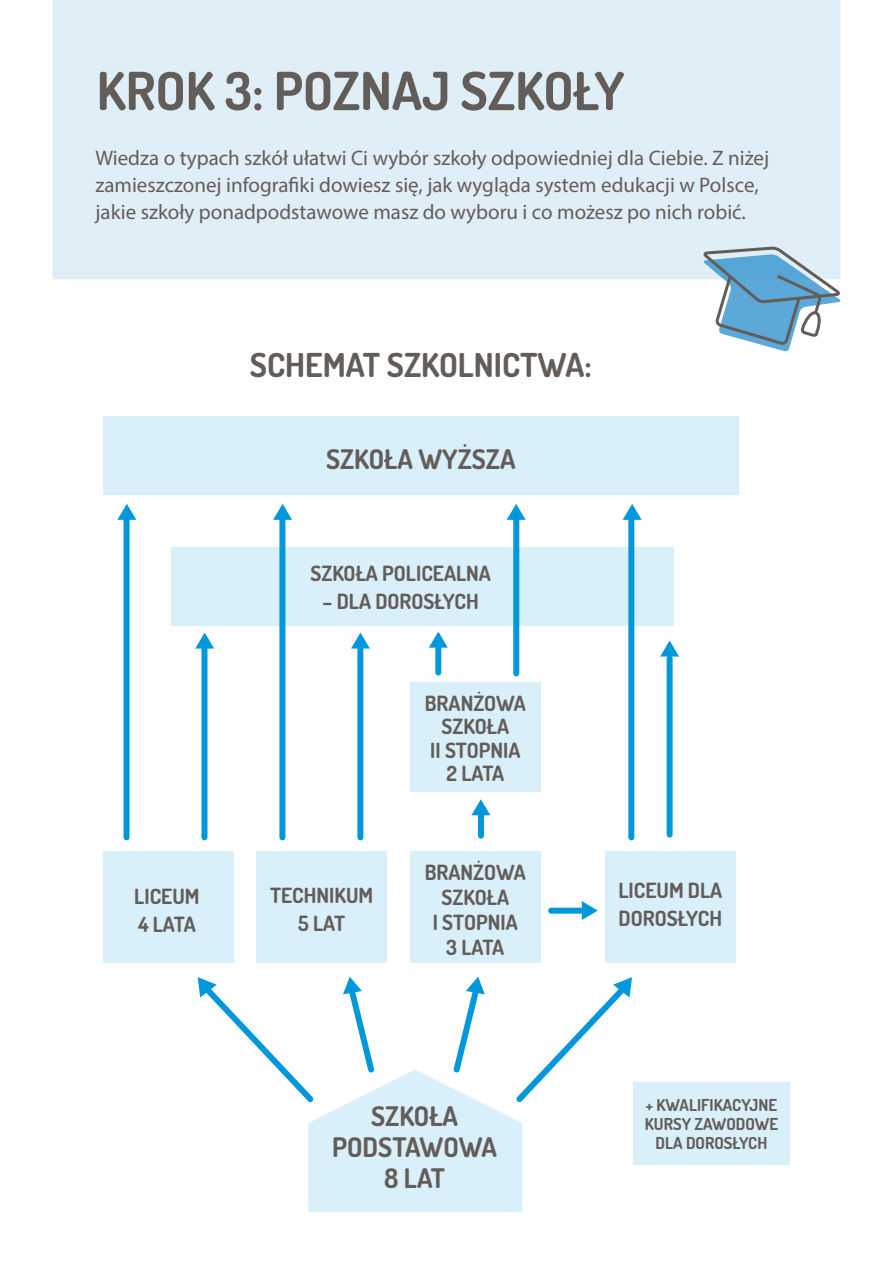
<style>
.page{position:relative;width:893px;height:1263px;background:#fff}
.page>*{position:absolute;margin:0;border:0;box-sizing:border-box;transform-origin:0 0}
.t1{font:700 52.5px "Dosis";color:#635d59}
.t2{font:700 33px "Dosis";color:#635d59}
.t3{font:700 27px "Dosis";color:#635d59}
.t4{font:21px/27px "Myriad Pro";color:#635d59}
.t5{font:700 21px "Dosis";color:#635d59}
.t6{font:700 16.5px "Dosis";color:#635d59}
</style>
<div class="page">
<div style="left:410px;top:851px;width:130px;height:112px;background:#d9eff9"></div>
<div style="left:103px;top:851px;width:130px;height:112px;background:#d9eff9"></div>
<div style="left:171px;top:547px;width:502px;height:79px;background:#d9eff9"></div>
<div style="left:103px;top:416px;width:636px;height:79px;background:#d9eff9"></div>
<div style="left:410px;top:682px;width:130px;height:109px;background:#d9eff9"></div>
<div style="left:605px;top:851px;width:131px;height:112px;background:#d9eff9"></div>
<div style="left:256px;top:851px;width:131px;height:112px;background:#d9eff9"></div>
<div style="left:633px;top:1082px;width:157px;height:82px;background:#d9eff9"></div>
<div style="left:357px;top:648px;width:6px;height:189px;background:#0097db"></div>
<svg style="left:351px;top:632px;width:19px;height:16px"></svg>
<div style="left:201px;top:648px;width:6px;height:189px;background:#0097db"></div>
<svg style="left:195px;top:632px;width:19px;height:16px"></svg>
<div style="left:279px;top:519px;width:6px;height:318px;background:#0097db"></div>
<svg style="left:273px;top:504px;width:19px;height:16px"></svg>
<div style="left:124px;top:519px;width:6px;height:318px;background:#0097db"></div>
<svg style="left:117px;top:504px;width:19px;height:16px"></svg>
<div style="left:667px;top:658px;width:6px;height:177px;background:#0097db"></div>
<svg style="left:660px;top:640px;width:19px;height:16px"></svg>
<div style="left:628px;top:519px;width:6px;height:318px;background:#0097db"></div>
<svg style="left:623px;top:504px;width:19px;height:16px"></svg>
<div style="left:513px;top:519px;width:6px;height:154px;background:#0097db"></div>
<svg style="left:507px;top:504px;width:19px;height:16px"></svg>
<svg style="left:198px;top:977px;width:434px;height:235px"></svg>
<div style="left:551px;top:908px;width:31px;height:6px;background:#0097db"></div>
<svg style="left:582px;top:901px;width:16px;height:19px"></svg>
<div style="left:478px;top:815px;width:6px;height:21px;background:#0097db"></div>
<svg style="left:471px;top:799px;width:19px;height:16px"></svg>
<div style="left:435px;top:647px;width:6px;height:25px;background:#0097db"></div>
<svg style="left:429px;top:632px;width:19px;height:16px"></svg>
<div style="left:53px;top:0;width:787px;height:279px;background:#e0eef7"></div>
<svg style="left:700px;top:245px;width:141px;height:107px"></svg>
<p class="t1" style="left:97px;top:57px;width:529px">KROK 3: POZNAJ SZKOŁY</p>
<p class="t4" style="left:95px;top:144px;width:675px">Wiedza o typach szkół ułatwi Ci wybór szkoły odpowiedniej dla Ciebie. Z niżej zamieszczonej infografiki dowiesz się, jak wygląda system edukacji w Polsce, jakie szkoły ponadpodstawowe masz do wyboru i co możesz po nich robić.</p>
<p class="t2" style="left:250px;top:344px;width:343px">SCHEMAT SZKOLNICTWA:</p>
<p class="t3" style="left:326px;top:442px;width:191px">SZKOŁA WYŻSZA</p>
<p class="t5" style="left:310px;top:560px;width:182px">SZKOŁA POLICEALNA</p>
<p class="t5" style="left:323px;top:588px;width:158px">– DLA DOROSŁYCH</p>
<p class="t5" style="left:134px;top:882px;width:67px">LICEUM</p>
<p class="t5" style="left:138px;top:910px;width:59px">4 LATA</p>
<p class="t5" style="left:270px;top:882px;width:105px">TECHNIKUM</p>
<p class="t5" style="left:298px;top:910px;width:48px">5 LAT</p>
<p class="t5" style="left:425px;top:689px;width:103px">BRANŻOWA</p>
<p class="t5" style="left:442px;top:713px;width:69px">SZKOŁA</p>
<p class="t5" style="left:430px;top:736px;width:92px">II STOPNIA</p>
<p class="t5" style="left:446px;top:760px;width:59px">2 LATA</p>
<p class="t5" style="left:425px;top:858px;width:103px">BRANŻOWA</p>
<p class="t5" style="left:441px;top:883px;width:69px">SZKOŁA</p>
<p class="t5" style="left:433px;top:908px;width:86px">I STOPNIA</p>
<p class="t5" style="left:446px;top:933px;width:60px">3 LATA</p>
<p class="t3" style="left:371px;top:1099px;width:88px">SZKOŁA</p>
<p class="t3" style="left:332px;top:1130px;width:166px">PODSTAWOWA</p>
<p class="t3" style="left:384px;top:1161px;width:63px">8 LAT</p>
<p class="t5" style="left:618px;top:877px;width:105px">LICEUM DLA</p>
<p class="t5" style="left:619px;top:905px;width:105px">DOROSŁYCH</p>
<p class="t6" style="left:646px;top:1094px;width:133px">+ KWALIFIKACYJNE</p>
<p class="t6" style="left:645px;top:1113px;width:135px">KURSY ZAWODOWE</p>
<p class="t6" style="left:656px;top:1132px;width:113px">DLA DOROSŁYCH</p>
</div>
